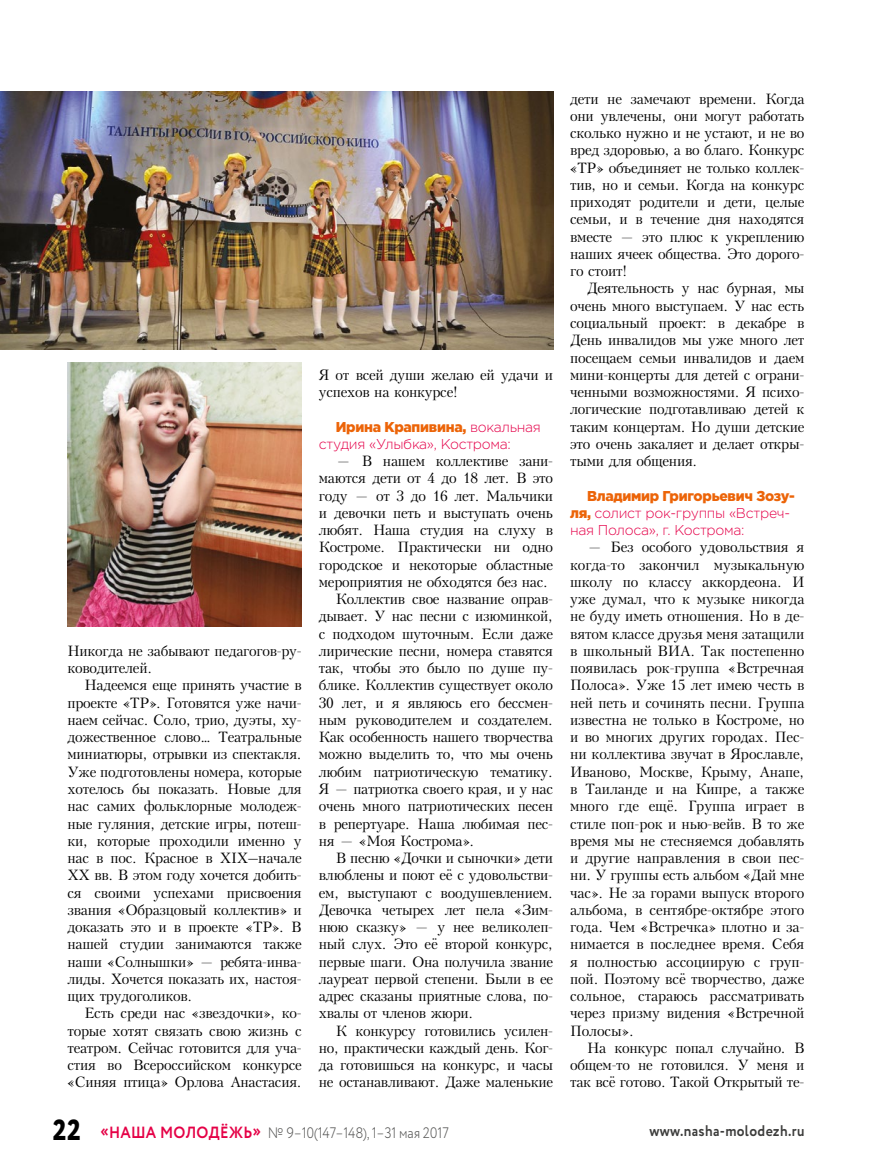
<style>
.page{position:relative;width:872px;height:1170px;background:#fff}
.page>*{position:absolute;margin:0;border:0;box-sizing:border-box;transform-origin:0 0}
.t1{font:700 15.45px "Circe";letter-spacing:.025em;color:#3c3c3b;scale:.9 1}
.t2{font:300 15.15px "Circe";letter-spacing:-.015em;color:#575756;scale:.9 1}
.t3{font:14.25px/17.2px "Kudrashov C";letter-spacing:-.02em;color:#000;text-align:justify}
.t4{font:300 14.25px/17.2px "Gotham Pro";letter-spacing:-.02em;color:#e50049}
.s1{font-weight:900;color:#ec6408}
.s2{font-weight:800;font-size:29.1px;color:#000}
.s3{font-weight:700;font-size:16.2px;color:#e50046}
</style>
<div class="page">
<img style="left:68px;top:362px;width:234px;height:264px">
<img style="left:0;top:92px;width:553px;height:258px">
<p class="t3" style="left:67px;top:642px;width:236px">Никогда не забывают педагогов-ру&shy;ководителей.</p>
<p class="t3" style="left:67px;top:677px;width:236px;text-indent:17px">Надеемся еще принять участие в проекте «ТР». Готовятся уже начи&shy;наем сейчас. Соло, трио, дуэты, ху&shy;дожественное слово… Театральные миниатюры, отрывки из спектакля.<br>Уже подготовлены номера, которые хотелось бы показать. Новые для нас самих фольклорные молодеж&shy;ные гуляния, детские игры, потеш&shy;ки, которые проходили именно у нас в пос. Красное в XIX–начале XX вв. В этом году хочется добить&shy;ся своими успехами присвоения звания «Образцовый коллектив» и доказать это и в проекте «ТР». В нашей студии занимаются также наши «Солнышки» — ребята-инва&shy;лиды. Хочется показать их, настоя&shy;щих трудоголиков.</p>
<p class="t3" style="left:67px;top:1004px;width:236px;text-indent:17px">Есть среди нас «звездочки», ко&shy;торые хотят связать свою жизнь с театром. Сейчас готовится для уча&shy;стия во Всероссийском конкурсе «Синяя птица» Орлова Анастасия.</p>
<p class="t3" style="left:319px;top:366px;width:236px">Я от всей души желаю ей удачи и успехов на конкурсе!</p>
<p class="t4" style="left:319px;top:418px;width:224px;text-indent:17px"><span class="s1">Ирина Крапивина,</span> вокальная студия «Улыбка», Кострома:</p>
<p class="t3" style="left:336px;top:452px;width:219px">— В нашем коллективе зани-</p>
<p class="t3" style="left:319px;top:470px;width:236px">маются дети от 4 до 18 лет. В это</p>
<p class="t3" style="left:319px;top:487px;width:236px">году — от 3 до 16 лет. Мальчики</p>
<p class="t3" style="left:319px;top:504px;width:236px">и девочки петь и выступать очень</p>
<p class="t3" style="left:319px;top:521px;width:236px">любят. Наша студия на слуху в</p>
<p class="t3" style="left:319px;top:539px;width:236px">Костроме. Практически ни одно</p>
<p class="t3" style="left:319px;top:556px;width:236px">городское и некоторые областные</p>
<p class="t3" style="left:319px;top:573px;width:231px">мероприятия не обходятся без нас.</p>
<p class="t3" style="left:336px;top:590px;width:219px">Коллектив свое название оправ-</p>
<p class="t3" style="left:319px;top:608px;width:236px">дывает. У нас песни с изюминкой,</p>
<p class="t3" style="left:319px;top:625px;width:236px">с подходом шуточным. Если даже</p>
<p class="t3" style="left:319px;top:642px;width:236px">лирические песни, номера ставятся</p>
<p class="t3" style="left:319px;top:659px;width:236px">так, чтобы это было по душе пу-</p>
<p class="t3" style="left:319px;top:677px;width:236px">блике. Коллектив существует около</p>
<p class="t3" style="left:319px;top:694px;width:236px">30 лет, и я являюсь его бессмен-</p>
<p class="t3" style="left:319px;top:711px;width:236px">ным руководителем и создателем.</p>
<p class="t3" style="left:319px;top:728px;width:236px">Как особенность нашего творчества</p>
<p class="t3" style="left:319px;top:746px;width:236px">можно выделить то, что мы очень</p>
<p class="t3" style="left:319px;top:763px;width:236px">любим патриотическую тематику.</p>
<p class="t3" style="left:319px;top:780px;width:236px">Я — патриотка своего края, и у нас</p>
<p class="t3" style="left:319px;top:797px;width:236px">очень много патриотических песен</p>
<p class="t3" style="left:319px;top:815px;width:236px">в репертуаре. Наша любимая пес-</p>
<p class="t3" style="left:319px;top:832px;width:157px">ня — «Моя Кострома».</p>
<p class="t3" style="left:336px;top:849px;width:219px">В песню «Дочки и сыночки» дети</p>
<p class="t3" style="left:319px;top:866px;width:236px">влюблены и поют её с удовольстви-</p>
<p class="t3" style="left:319px;top:884px;width:236px">ем, выступают с воодушевлением.</p>
<p class="t3" style="left:319px;top:901px;width:236px">Девочка четырех лет пела «Зим-</p>
<p class="t3" style="left:319px;top:918px;width:236px">нюю сказку» — у нее великолеп-</p>
<p class="t3" style="left:319px;top:935px;width:236px">ный слух. Это её второй конкурс,</p>
<p class="t3" style="left:319px;top:953px;width:236px">первые шаги. Она получила звание</p>
<p class="t3" style="left:319px;top:970px;width:236px">лауреат первой степени. Были в ее</p>
<p class="t3" style="left:319px;top:987px;width:236px">адрес сказаны приятные слова, по-</p>
<p class="t3" style="left:319px;top:1004px;width:156px">хвалы от членов жюри.</p>
<p class="t3" style="left:336px;top:1022px;width:219px">К конкурсу готовились усилен-</p>
<p class="t3" style="left:319px;top:1039px;width:236px">но, практически каждый день. Ког-</p>
<p class="t3" style="left:319px;top:1056px;width:236px">да готовишься на конкурс, и часы</p>
<p class="t3" style="left:319px;top:1073px;width:236px">не останавливают. Даже маленькие</p>
<p class="t3" style="left:570px;top:90px;width:236px">дети не замечают времени. Когда они увлечены, они могут работать сколько нужно и не устают, и не во вред здоровью, а во благо. Конкурс «ТР» объединяет не только коллек&shy;тив, но и семьи. Когда на конкурс приходят родители и дети, целые семьи, и в течение дня находятся вместе — это плюс к укреплению наших ячеек общества. Это дорого&shy;го стоит!</p>
<p class="t3" style="left:570px;top:280px;width:236px;text-indent:17px">Деятельность у нас бурная, мы очень много выступаем. У нас есть социальный проект: в декабре в День инвалидов мы уже много лет посещаем семьи инвалидов и даем мини-концерты для детей с ограни&shy;ченными возможностями. Я психо&shy;логические подготавливаю детей к таким концертам. Но души детские это очень закаляет и делает откры&shy;тыми для общения.</p>
<p class="t4" style="left:570px;top:487px;width:226px;text-indent:17px"><span class="s1">Владимир Григорьевич Зозу&shy;ля,</span> солист рок-группы «Встреч&shy;ная Полоса», г. Кострома:</p>
<p class="t3" style="left:570px;top:539px;width:236px;text-indent:17px">— Без особого удовольствия я когда-то закончил музыкальную школу по классу аккордеона. И уже думал, что к музыке никогда не буду иметь отношения. Но в де&shy;вятом классе друзья меня затащили в школьный ВИА. Так постепенно появилась рок-группа «Встречная Полоса». Уже 15 лет имею честь в ней петь и сочинять песни. Группа известна не только в Костроме, но и во многих других городах. Пес&shy;ни коллектива звучат в Ярославле, Иваново, Москве, Крыму, Анапе, в Таиланде и на Кипре, а также много где ещё. Группа играет в стиле поп-рок и нью-вейв. В то же время мы не стесняемся добавлять и другие направления в свои пес&shy;ни. У группы есть альбом «Дай мне час». Не за горами выпуск второго альбома, в сентябре-октябре этого года. Чем «Встречка» плотно и за&shy;нимается в последнее время. Себя я полностью ассоциирую с груп&shy;пой. Поэтому всё творчество, даже сольное, стараюсь рассматривать через призму видения «Встречной Полосы».</p>
<p class="t3" style="left:570px;top:1039px;width:236px;text-indent:17px">На конкурс попал случайно. В общем-то не готовился. У меня и так всё готово. Такой Открытый те-</p>
<p class="t2" style="left:53px;top:1122px;width:442px"><span class="s2">22</span> <span class="s3">«НАША МОЛОДЁЖЬ»</span> № 9–10(147–148), 1–31 мая 2017</p>
<p class="t1" style="left:649px;top:1120px;width:174px">www.nasha-molodezh.ru</p>
</div>
